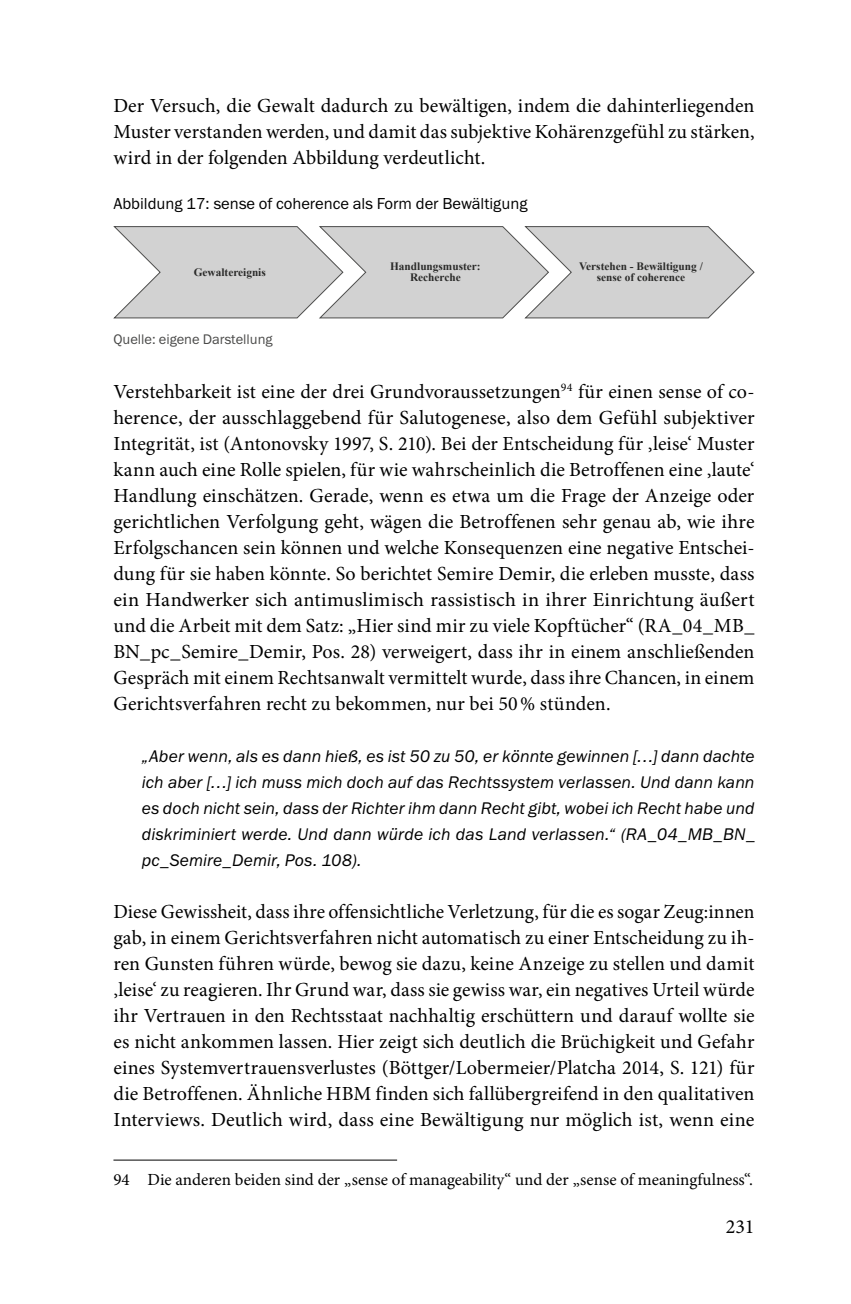
<style>
.page{position:relative;width:851px;height:1304px;background:#fff}
.page>*{position:absolute;margin:0;border:0;box-sizing:border-box;transform-origin:0 0}
.GT_stumpf_LZ_vor{font:20px/26px "Minion Pro";letter-spacing:.005em;color:#000;text-align:justify}
.Zitat_LZ_vor{font:italic 17px/26px "Franklin Gothic Book ITC";letter-spacing:.01em;color:#000;text-align:justify}
.Fn{font:17px "Minion Pro";color:#000}
.BU{font:16px "Franklin Gothic Book ITC";color:#000}
.BU_Note{font:14px "Franklin Gothic Book ITC";color:#4a4a49}
.t1{font:700 11.4px/11.6px "Times New Roman";color:#2a2a29;text-align:center}
</style>
<div class="page">
<svg style="left:113px;top:226px;width:641px;height:92px;background:#d4d4d4"></svg>
<hr style="left:113px;top:1160px;width:284px;height:1px;background:#000">
<p class="GT_stumpf_LZ_vor" style="left:113px;top:92px;width:642px">Der Versuch, die Gewalt dadurch zu bewältigen, indem die dahinterliegenden Muster verstanden werden, und damit das subjektive Kohärenzgefühl zu stärken, wird in der folgenden Abbildung verdeutlicht.</p>
<p class="BU" style="left:113px;top:193px;width:415px">Abbildung 17: sense of coherence als Form der Bewältigung</p>
<p class="t1" style="left:194px;top:266px;width:73px">Gewaltereignis</p>
<p class="t1" style="left:390px;top:260px;width:92px">Handlungsmuster:<br>Recherche</p>
<p class="t1" style="left:579px;top:260px;width:125px">Verstehen - Bewältigung / sense of coherence</p>
<p class="BU_Note" style="left:113px;top:330px;width:161px">Quelle: eigene Darstellung</p>
<p class="GT_stumpf_LZ_vor" style="left:113px;top:378px;width:642px">Verstehbarkeit ist eine der drei Grundvoraussetzungen<sup>94</sup> für einen sense of co&shy;herence, der ausschlaggebend für Salutogenese, also dem Gefühl subjektiver Integrität, ist (Antonovsky 1997, S. 210). Bei der Entscheidung für ‚leise‘ Muster kann auch eine Rolle spielen, für wie wahrscheinlich die Betroffenen eine ‚laute‘ Handlung einschätzen. Gerade, wenn es etwa um die Frage der Anzeige oder gerichtlichen Verfolgung geht, wägen die Betroffenen sehr genau ab, wie ihre Erfolgschancen sein können und welche Konsequenzen eine negative Entschei&shy;dung für sie haben könnte. So berichtet Semire Demir, die erleben musste, dass ein Handwerker sich antimuslimisch rassistisch in ihrer Einrichtung äußert und die Arbeit mit dem Satz: „Hier sind mir zu viele Kopftücher“ (RA_04_MB_ BN_pc_Semire_Demir, Pos. 28) verweigert, dass ihr in einem anschließenden Gespräch mit einem Rechtsanwalt vermittelt wurde, dass ihre Chancen, in einem Gerichtsverfahren recht zu bekommen, nur bei 50% stünden.</p>
<p class="Zitat_LZ_vor" style="left:142px;top:743px;width:614px">„Aber wenn, als es dann hieß, es ist 50 zu 50, er könnte gewinnen […] dann dachte ich aber […] ich muss mich doch auf das Rechtssystem verlassen. Und dann kann es doch nicht sein, dass der Richter ihm dann Recht gibt, wobei ich Recht habe und diskriminiert werde. Und dann würde ich das Land verlassen.“ (RA_04_MB_BN_ pc_Semire_Demir, Pos. 108).</p>
<p class="GT_stumpf_LZ_vor" style="left:113px;top:898px;width:642px">Diese Gewissheit, dass ihre offensichtliche Verletzung, für die es sogar Zeug:innen gab, in einem Gerichtsverfahren nicht automatisch zu einer Entscheidung zu ih&shy;ren Gunsten führen würde, bewog sie dazu, keine Anzeige zu stellen und damit ‚leise‘ zu reagieren. Ihr Grund war, dass sie gewiss war, ein negatives Urteil würde ihr Vertrauen in den Rechtsstaat nachhaltig erschüttern und darauf wollte sie es nicht ankommen lassen. Hier zeigt sich deutlich die Brüchigkeit und Gefahr eines Systemvertrauensverlustes (Böttger/Lobermeier/Platcha 2014, S. 121) für die Betroffenen. Ähnliche HBM finden sich fallübergreifend in den qualitativen Interviews. Deutlich wird, dass eine Bewältigung nur möglich ist, wenn eine</p>
<p class="Fn" style="left:113px;top:1168px;width:641px">94 Die anderen beiden sind der „sense of manageability“ und der „sense of meaningfulness“.</p>
<p class="GT_stumpf_LZ_vor" style="left:725px;top:1214px;width:30px">231</p>
</div>
